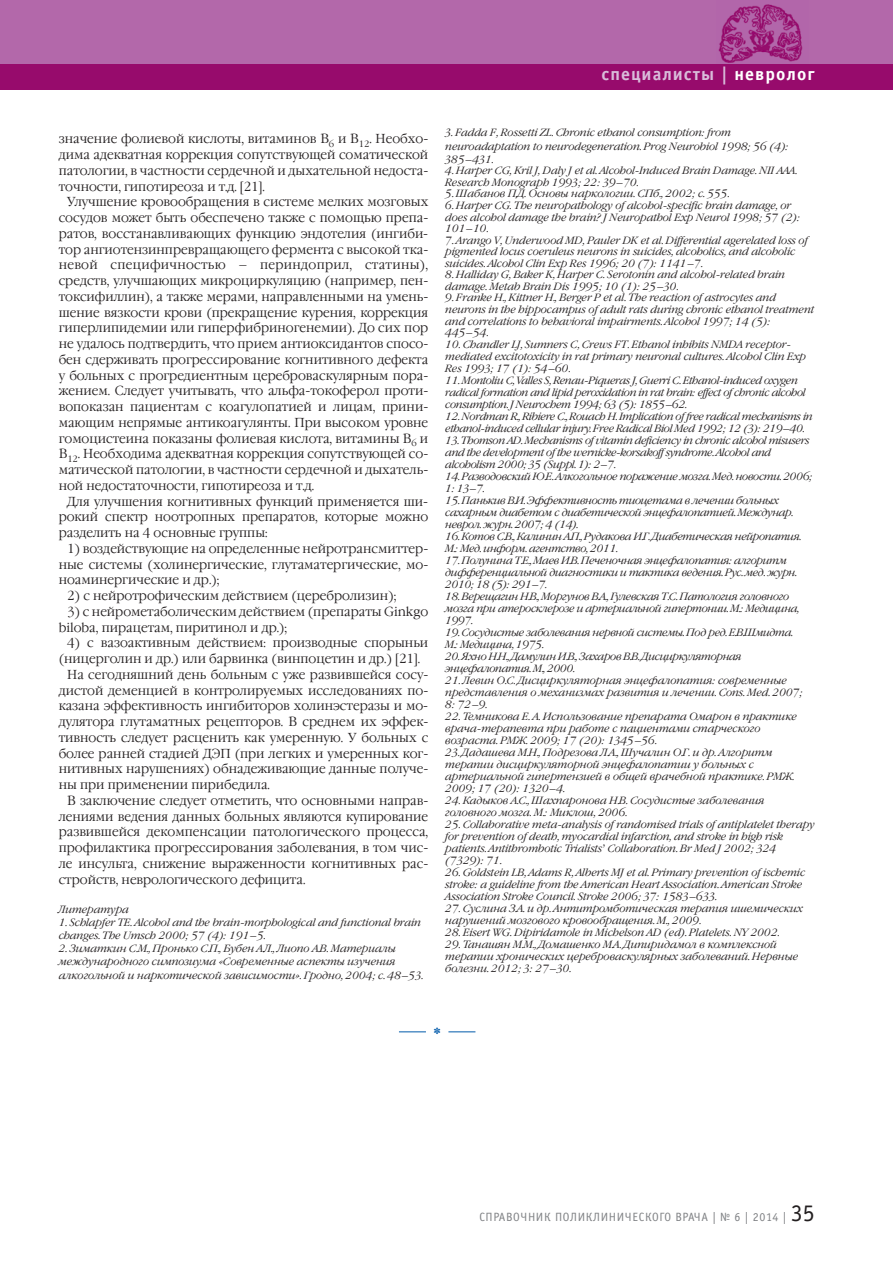
<style>
.page{position:relative;width:893px;height:1263px;background:#fff}
.page>*{position:absolute;margin:0;border:0;box-sizing:border-box;transform-origin:0 0}
.t1{font:300 27px "Garamond C";color:#005aaa}
.t2{font:700 18px "Officina Sans C";letter-spacing:.055em;color:#d9bcda}
.t3{font:300 13.05px/15.8px "Garamond C";color:#231f20;text-align:justify;scale:.95 1}
.t4{font:12px "Officina Sans C";letter-spacing:.05em;color:#808285}
.t5{font:italic 300 10.5px/12px "Garamond C";color:#231f20}
.t6{font:italic 300 10.5px/12px "Garamond C";letter-spacing:-.025em;color:#231f20}
.s1{color:#fff}
.s2{font-size:24px;color:#231f20}
</style>
<div class="page">
<div style="left:0;top:0;width:892px;height:80px;background:#b368aa"></div>
<img style="left:718px;top:4px;width:85px;height:59px">
<div style="left:0;top:64px;width:892px;height:25px;background:#970b6c"></div>
<svg style="left:399px;top:1031px;width:27px;height:1px"></svg>
<svg style="left:448px;top:1031px;width:27px;height:1px"></svg>
<h2 class="t2" style="left:601px;top:67px;width:215px">специалисты | <span class="s1">невролог</span></h2>
<p class="t3" style="left:59px;top:132px;width:390px">значение фолиевой кислоты, витаминов В<sub>6</sub> и В<sub>12</sub>. Необхо&shy;дима адекватная коррекция сопутствующей соматической патологии, в частности сердечной и дыхательной недоста&shy;точности, гипотиреоза и т.д. [21].</p>
<p class="t3" style="left:59px;top:195px;width:391px;text-indent:9px">Улучшение кровообращения в системе мелких мозговых сосудов может быть обеспечено также с помощью препа&shy;ратов, восстанавливающих функцию эндотелия (ингиби&shy;тор ангиотензинпревращающего фермента с высокой тка&shy;невой специфичностью – периндоприл, статины), средств, улучшающих микроциркуляцию (например, пен&shy;токсифиллин), а также мерами, направленными на умень&shy;шение вязкости крови (прекращение курения, коррекция гиперлипидемии или гиперфибриногенемии). До сих пор не удалось подтвердить, что прием антиоксидантов спосо&shy;бен сдерживать прогрессирование когнитивного дефекта у больных с прогредиентным цереброваскулярным пора&shy;жением. Следует учитывать, что альфа-токоферол проти&shy;вопоказан пациентам с коагулопатией и лицам, прини&shy;мающим непрямые антикоагулянты. При высоком уровне гомоцистеина показаны фолиевая кислота, витамины В<sub>6</sub> и В<sub>12</sub>. Необходима адекватная коррекция сопутствующей со&shy;матической патологии, в частности сердечной и дыхатель&shy;ной недостаточности, гипотиреоза и т.д.</p>
<p class="t3" style="left:59px;top:495px;width:390px;text-indent:9px">Для улучшения когнитивных функций применяется ши&shy;рокий спектр ноотропных препаратов, которые можно разделить на 4 основные группы:</p>
<p class="t3" style="left:59px;top:542px;width:390px;text-indent:9px">1) воздействующие на определенные нейротрансмиттер&shy;ные системы (холинергические, глутаматергические, мо&shy;ноаминергические и др.);</p>
<p class="t3" style="left:67px;top:589px;width:348px">2) с нейротрофическим действием (церебролизин);</p>
<p class="t3" style="left:59px;top:605px;width:390px;text-indent:9px">3) с нейрометаболическим действием (препараты Ginkgo biloba, пирацетам, пиритинол и др.);</p>
<p class="t3" style="left:67px;top:636px;width:381px">4) с вазоактивным действием: производные спорыньи</p>
<p class="t3" style="left:59px;top:652px;width:382px">(ницерголин и др.) или барвинка (винпоцетин и др.) [21].</p>
<p class="t3" style="left:67px;top:668px;width:381px">На сегодняшний день больным с уже развившейся сосу-</p>
<p class="t3" style="left:59px;top:684px;width:390px">дистой деменцией в контролируемых исследованиях по-</p>
<p class="t3" style="left:59px;top:699px;width:390px">казана эффективность ингибиторов холинэстеразы и мо-</p>
<p class="t3" style="left:59px;top:715px;width:390px">дулятора глутаматных рецепторов. В среднем их эффек-</p>
<p class="t3" style="left:59px;top:731px;width:390px">тивность следует расценить как умеренную. У больных с</p>
<p class="t3" style="left:59px;top:747px;width:390px">более ранней стадией ДЭП (при легких и умеренных ког-</p>
<p class="t3" style="left:59px;top:762px;width:390px">нитивных нарушениях) обнадеживающие данные получе-</p>
<p class="t3" style="left:59px;top:778px;width:224px">ны при применении пирибедила.</p>
<p class="t3" style="left:67px;top:794px;width:381px">В заключение следует отметить, что основными направ-</p>
<p class="t3" style="left:59px;top:810px;width:390px">лениями ведения данных больных являются купирование</p>
<p class="t3" style="left:59px;top:825px;width:390px">развившейся декомпенсации патологического процесса,</p>
<p class="t3" style="left:59px;top:841px;width:390px">профилактика прогрессирования заболевания, в том чис-</p>
<p class="t3" style="left:59px;top:857px;width:390px">ле инсульта, снижение выраженности когнитивных рас-</p>
<p class="t3" style="left:59px;top:873px;width:261px">стройств, неврологического дефицита.</p>
<p class="t5" style="left:59px;top:904px;width:72px">Литература</p>
<p class="t5" style="left:59px;top:917px;width:364px;line-height:13.2px">1. Schlapfer TE. Alcohol and the brain-morphological and functional brain changes. The Umsch 2000; 57 (4): 191–5.</p>
<p class="t5" style="left:59px;top:943px;width:366px;line-height:13.2px">2. Зиматкин С.М., Пронько С.П., Бубен А.Л., Лиопо А.В. Материалы международного симпозиума «Современные аспекты изучения алкогольной и наркотической зависимости». Гродно, 2004; с. 48–53.</p>
<p class="t5" style="left:445px;top:127px;width:345px;line-height:13.2px">3. Fadda F, Rossetti ZL. Chronic ethanol consumption: from neuroadaptation to neurodegeneration. Prog Neurobiol 1998; 56 (4):<br>385–431.</p>
<p class="t5" style="left:445px;top:166px;width:353px;line-height:11.6px">4. Harper CG, Kril J, Daly J et al. Alcohol-Induced Brain Damage. NII AAA.<br>Research Monograph 1993; 22: 39–70.</p>
<p class="t5" style="left:445px;top:189px;width:285px">5. Шабанов П.Д. Основы наркологии. СПб., 2002; с. 555.</p>
<p class="t5" style="left:445px;top:201px;width:356px;line-height:11.6px">6. Harper CG. The neuropathology of alcohol-specific brain damage, or does alcohol damage the brain? J Neuropathol Exp Neurol 1998; 57 (2):<br>101–10.</p>
<p class="t5" style="left:445px;top:235px;width:364px;line-height:11.6px">7. Arango V, Underwood MD, Pauler DK et al. Differential agerelated loss of pigmented locus coeruleus neurons in suicides, alcoholics, and alcoholic suicides. Alcohol Clin Exp Res 1996; 20 (7): 1141–7.</p>
<p class="t5" style="left:445px;top:270px;width:341px;line-height:11.6px">8. Halliday G, Baker K, Harper C. Serotonin and alcohol-related brain damage. Metab Brain Dis 1995; 10 (1): 25–30.</p>
<p class="t5" style="left:445px;top:293px;width:370px;line-height:11.6px">9. Franke H., Kittner H., Berger P et al. The reaction of astrocytes and neurons in the hippocampus of adult rats during chronic ethanol treatment and correlations to behavioral impairments. Alcohol 1997; 14 (5):<br>445–54.</p>
<p class="t5" style="left:445px;top:340px;width:362px">10. Chandler LJ, Sumners C, Crews FT. Ethanol inhibits NMDA receptor&shy;mediated excitotoxicity in rat primary neuronal cultures. Alcohol Clin Exp<br>Res 1993; 17 (1): 54–60.</p>
<p class="t6" style="left:445px;top:376px;width:362px">11. Montoliu C, Valles S, Renau-Piqueras J, Guerri C. Ethanol-induced oxygen radical formation and lipid peroxidation in rat brain: effect of chronic alcohol consumption. J Neurochem 1994; 63 (5): 1855–62.</p>
<p class="t6" style="left:445px;top:412px;width:369px">12. Nordman R., Ribiere C., Rouach H. Implication of free radical mechanisms in ethanol-induced cellular injury. Free Radical Biol Med 1992; 12 (3): 219–40.</p>
<p class="t6" style="left:445px;top:436px;width:365px">13. Thomson AD. Mechanisms of vitamin deficiency in chronic alcohol misusers and the development of the wernicke-korsakoff syndrome. Alcohol and alcoholism 2000; 35 (Suppl. 1): 2–7.</p>
<p class="t6" style="left:445px;top:472px;width:368px">14. Разводовский Ю.Е. Алкогольное поражение мозга. Мед. новости. 2006;<br>1: 13–7.</p>
<p class="t6" style="left:445px;top:496px;width:349px">15. Панькив В.И. Эффективность тиоцетама в лечении больных сахарным диабетом с диабетической энцефалопатией. Междунар. неврол. журн. 2007; 4 (14).</p>
<p class="t6" style="left:445px;top:532px;width:357px">16. Котов С.В., Калинин А.П., Рудакова И.Г. Диабетическая нейропатия.<br>М.: Мед. информ. агентство, 2011.</p>
<p class="t6" style="left:445px;top:556px;width:353px">17. Полунина Т.Е., Маев И.В. Печеночная энцефалопатия: алгоритм дифференциальной диагностики и тактика ведения. Рус. мед. журн.<br>2010; 18 (5): 291–7.</p>
<p class="t6" style="left:445px;top:592px;width:355px">18. Верещагин Н.В., Моргунов В.А., Гулевская Т.С. Патология головного мозга при атеросклерозе и артериальной гипертонии. М.: Медицина,<br>1997.</p>
<p class="t6" style="left:445px;top:628px;width:349px">19. Сосудистые заболевания нервной системы. Под ред. Е.В.Шмидта.<br>М.: Медицина, 1975.</p>
<p class="t6" style="left:445px;top:652px;width:298px">20. Яхно Н.Н., Дамулин И.В., Захаров В.В. Дисциркуляторная энцефалопатия. М., 2000.</p>
<p class="t5" style="left:445px;top:676px;width:359px">21. Левин О.С. Дисциркуляторная энцефалопатия: современные представления о механизмах развития и лечении. Cons. Med. 2007;<br>8: 72–9.</p>
<p class="t5" style="left:445px;top:712px;width:353px">22. Темникова Е. А. Использование препарата Омарон в практике врача-терапевта при работе с пациентами старческого возраста. РМЖ. 2009; 17 (20): 1345–56.</p>
<p class="t5" style="left:445px;top:748px;width:350px">23. Дадашева М.Н., Подрезова Л.А., Шучалин О.Г. и др. Алгоритм терапии дисциркуляторной энцефалопатии у больных с артериальной гипертензией в общей врачебной практике. РМЖ.<br>2009; 17 (20): 1320–4.</p>
<p class="t5" style="left:445px;top:796px;width:321px">24. Кадыков А.С., Шахпаронова Н.В. Сосудистые заболевания головного мозга. М.: Миклош, 2006.</p>
<p class="t5" style="left:445px;top:820px;width:371px">25. Collaborative meta-analysis of randomised trials of antiplatelet therapy for prevention of death, myocardial infarction, and stroke in high risk patients. Antithrombotic Trialists’ Collaboration. Br Med J 2002; 324 (7329): 71.</p>
<p class="t5" style="left:445px;top:868px;width:361px">26. Goldstein LB, Adams R, Alberts MJ et al. Primary prevention of ischemic stroke: a guideline from the American Heart Association. American Stroke<br>Association Stroke Council. Stroke 2006; 37: 1583–633.</p>
<p class="t5" style="left:445px;top:904px;width:359px">27. Суслина З.А. и др. Антитромботическая терапия ишемических нарушений мозгового кровообращения. М., 2009.</p>
<p class="t5" style="left:445px;top:928px;width:336px">28. Eisert WG. Dipiridamole in Michelson AD (ed). Platelets. NY 2002.</p>
<p class="t5" style="left:445px;top:940px;width:354px">29. Танашян М.М., Домашенко М.А. Дипиридамол в комплексной терапии хронических цереброваскулярных заболеваний. Нервные болезни. 2012; 3: 27–30.</p>
<h1 class="t1" style="left:433px;top:1027px;width:10px">*</h1>
<p class="t4" style="left:479px;top:1212px;width:337px">СПРАВОЧНИК ПОЛИКЛИНИЧЕСКОГО ВРАЧА | № 6 | 2014 | <span class="s2">35</span></p>
</div>
